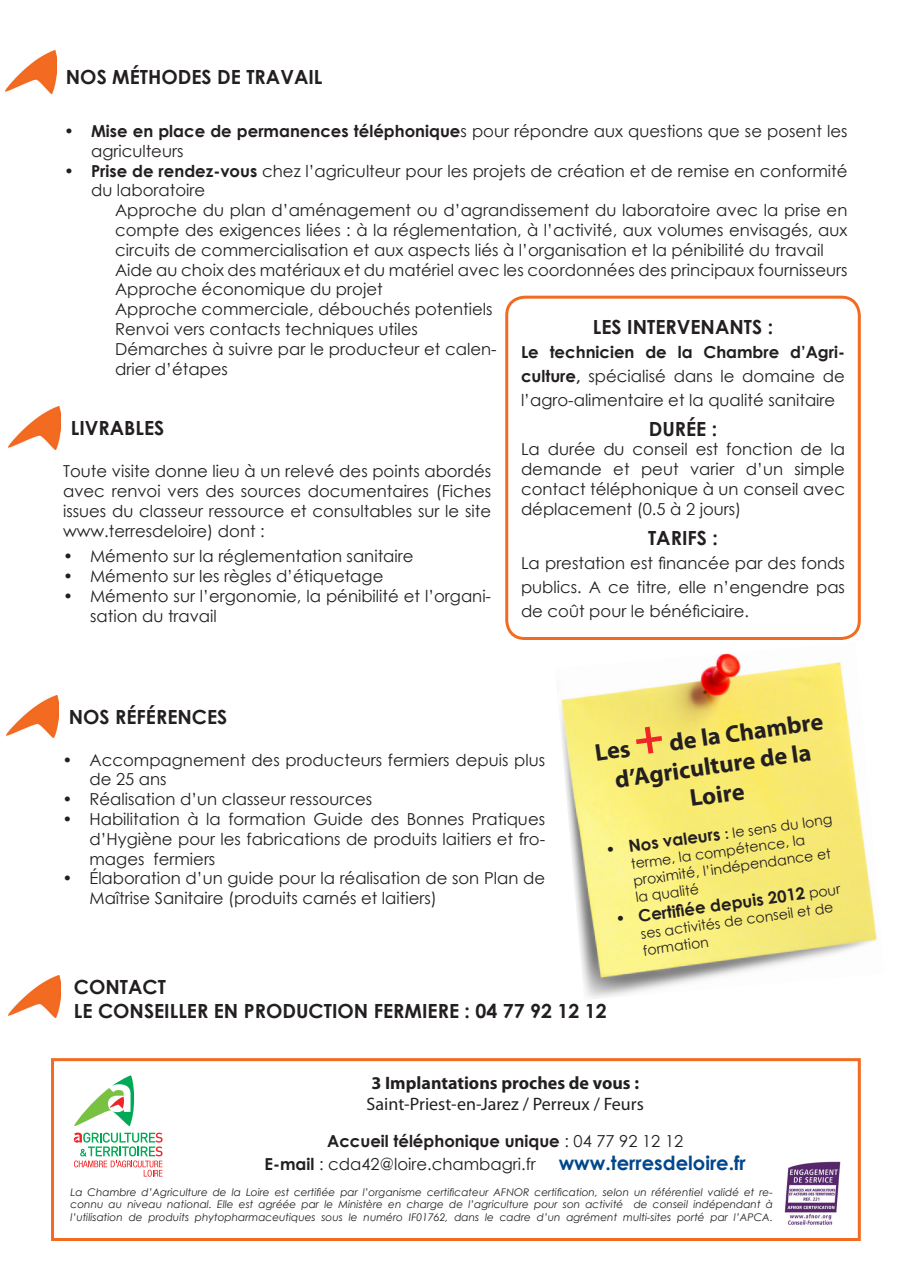
<style>
.page{position:relative;width:910px;height:1280px;background:#fff}
.page>*{position:absolute;margin:0;border:0;box-sizing:border-box;transform-origin:0 0}
.t1{font:700 24.3px/29.1px "Myriad Pro";color:#231f20;text-align:center}
.t2{font:700 19.5px "Century Gothic";color:#231f20}
.t3{font:18px "Myriad Pro";color:#231f20}
.t4{font:700 18px "Myriad Pro";color:#231f20}
.t5{font:700 16.65px "Century Gothic";color:#231f20}
.t6{font:16.5px/19.8px "Century Gothic";color:#231f20;text-align:justify}
.t7{font:700 16.5px "Century Gothic";color:#231f20}
.t8{font:14.1px/16.8px "Century Gothic";color:#231f20}
.t9{font:italic 10.5px/12.6px "Century Gothic";color:#231f20;text-align:justify}
.s1{font-weight:700}
.s2{font-size:49.8px;color:#ee2628}
.s3{font-weight:700;font-size:16.65px}
.s4{font-weight:400;font-size:14.1px}
.s5{font-weight:400}
.s6{font-weight:700;font-size:19.5px;color:#01478d}
</style>
<div class="page">
<svg style="left:74px;top:1132px;width:89px;height:45px"></svg>
<svg style="left:74px;top:1075px;width:60px;height:51px"></svg>
<img style="left:784px;top:1161px;width:56px;height:64px">
<img style="left:5px;top:50px;width:52px;height:43px">
<img style="left:9px;top:406px;width:51px;height:43px">
<img style="left:7px;top:695px;width:52px;height:43px">
<img style="left:9px;top:975px;width:51px;height:43px">
<img style="left:560px;top:653px;width:317px;height:345px">
<div style="left:51px;top:1058px;width:810px;height:183px;border:3px solid #f36a21"></div>
<div style="left:505px;top:296px;width:356px;height:344px;border:3px solid #f36a21;border-radius:18px"></div>
<p class="t2" style="left:66px;top:62px;width:258px">NOS MÉTHODES DE TRAVAIL</p>
<p class="t6" style="left:91px;top:121px;width:758px;text-indent:-27px"><span class="s1">• Mise en place de permanences téléphonique</span>s pour répondre aux questions que se posent les agriculteurs</p>
<p class="t6" style="left:91px;top:160px;width:758px;text-indent:-27px"><span class="s1">• Prise de rendez-vous</span> chez l’agriculteur pour les projets de création et de remise en conformité du laboratoire</p>
<p class="t6" style="left:115px;top:200px;width:734px">Approche du plan d’aménagement ou d’agrandissement du laboratoire avec la prise en compte des exigences liées : à la réglementation, à l’activité, aux volumes envisagés, aux circuits de commercialisation et aux aspects liés à l’organisation et la pénibilité du travail</p>
<p class="t6" style="left:115px;top:259px;width:734px">Aide au choix des matériaux et du matériel avec les coordonnées des principaux fournisseurs</p>
<p class="t6" style="left:115px;top:279px;width:269px">Approche économique du projet</p>
<p class="t6" style="left:115px;top:299px;width:379px">Approche commerciale, débouchés potentiels</p>
<p class="t6" style="left:115px;top:319px;width:304px">Renvoi vers contacts techniques utiles</p>
<p class="t6" style="left:115px;top:339px;width:383px">Démarches à suivre par le producteur et calen&shy;drier d’étapes</p>
<p class="t2" style="left:593px;top:312px;width:182px">LES INTERVENANTS :</p>
<p class="t6" style="left:521px;top:339px;width:326px;line-height:24px"><span class="s1">Le technicien de la Chambre d’Agri&shy;culture,</span> spécialisé dans le domaine de l’agro-alimentaire et la qualité sanitaire</p>
<p class="t2" style="left:649px;top:414px;width:70px">DURÉE :</p>
<p class="t6" style="left:521px;top:439px;width:326px">La durée du conseil est fonction de la demande et peut varier d’un simple contact téléphonique à un conseil avec déplacement (0.5 à 2 jours)</p>
<p class="t2" style="left:648px;top:523px;width:71px">TARIFS :</p>
<p class="t6" style="left:521px;top:550px;width:325px;line-height:24px">La prestation est financée par des fonds publics. A ce titre, elle n’engendre pas de coût pour le bénéficiaire.</p>
<p class="t2" style="left:71px;top:413px;width:95px">LIVRABLES</p>
<p class="t6" style="left:63px;top:461px;width:430px">Toute visite donne lieu à un relevé des points abordés avec renvoi vers des sources documentaires (Fiches issues du classeur ressource et consultables sur le site www.terresdeloire) dont :</p>
<p class="t6" style="left:63px;top:546px;width:352px">• Mémento sur la réglementation sanitaire</p>
<p class="t6" style="left:63px;top:566px;width:322px">• Mémento sur les règles d’étiquetage</p>
<p class="t6" style="left:90px;top:586px;width:403px;text-indent:-27px">• Mémento sur l’ergonomie, la pénibilité et l’organi&shy;sation du travail</p>
<p class="t2" style="left:69px;top:702px;width:160px">NOS RÉFÉRENCES</p>
<p class="t6" style="left:90px;top:749px;width:457px;text-indent:-27px">• Accompagnement des producteurs fermiers depuis plus de 25 ans</p>
<p class="t6" style="left:63px;top:789px;width:311px">• Réalisation d’un classeur ressources</p>
<p class="t6" style="left:90px;top:809px;width:457px;text-indent:-27px">• Habilitation à la formation Guide des Bonnes Pratiques d’Hygiène pour les fabrications de produits laitiers et fro&shy;mages fermiers</p>
<p class="t6" style="left:90px;top:868px;width:457px;text-indent:-27px">• Élaboration d’un guide pour la réalisation de son Plan de<br>Maîtrise Sanitaire (produits carnés et laitiers)</p>
<p class="t1" style="left:593px;top:738px;width:232px;rotate:-8deg">Les <span class="s2">+</span> de la Chambre d’Agriculture de la<br>Loire</p>
<p class="t8" style="left:627px;top:839px;width:207px;text-indent:-23px;rotate:-8deg"><span class="s3">• Nos valeurs</span> <span class="s1">:</span> le sens du long terme, la compétence, la proximité, l’indépendance et la qualité</p>
<p class="t5" style="left:614px;top:907px;width:228px;rotate:-8deg">• Certifi ée depuis 2012 <span class="s4">pour</span></p>
<p class="t8" style="left:640px;top:925px;width:196px;rotate:-8deg">ses activités de conseil et de formation</p>
<p class="t2" style="left:74px;top:972px;width:94px">CONTACT</p>
<p class="t2" style="left:74px;top:996px;width:534px">LE CONSEILLER EN PRODUCTION FERMIERE : 04 77 92 12 12</p>
<p class="t4" style="left:371px;top:1071px;width:269px">3 Implantations proches de vous :</p>
<p class="t3" style="left:367px;top:1093px;width:279px">Saint-Priest-en-Jarez / Perreux / Feurs</p>
<p class="t7" style="left:327px;top:1128px;width:358px">Accueil téléphonique unique <span class="s5">: 04 77 92 12 12</span></p>
<p class="t6" style="left:265px;top:1154px;width:483px"><span class="s1">E-mail</span> : cda42@loire.chambagri.fr <span class="s6">www.terresdeloire.fr</span></p>
<p class="t9" style="left:71px;top:1185px;width:704px">La Chambre d’Agriculture de la Loire est certifiée par l’organisme certificateur AFNOR certification, selon un référentiel validé et re&shy;connu au niveau national. Elle est agréée par le Ministère en charge de l’agriculture pour son activité de conseil indépendant à l’utilisation de produits phytopharmaceutiques sous le numéro IF01762, dans le cadre d’un agrément multi-sites porté par l’APCA.</p>
</div>
